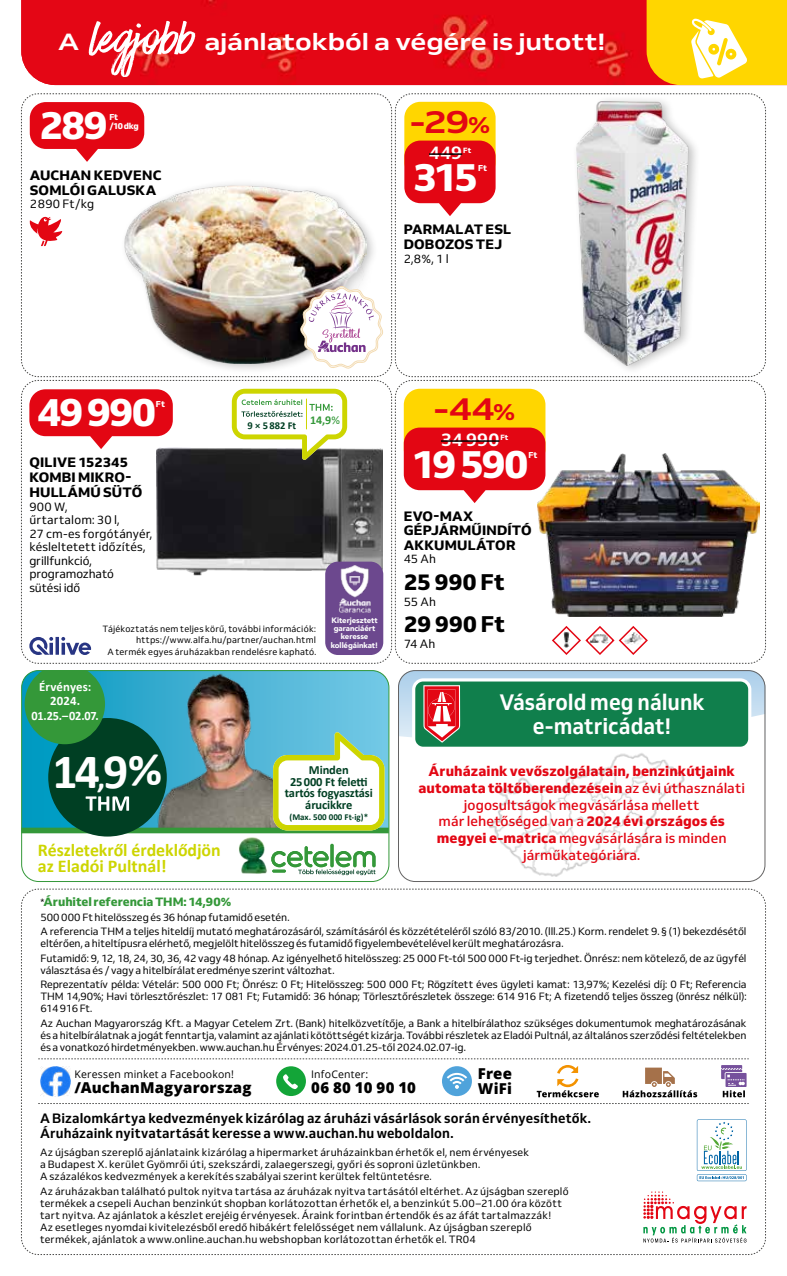
<style>
.page{position:relative;width:787px;height:1276px;background:#fff}
.page>*{position:absolute;margin:0;border:0;box-sizing:border-box;transform-origin:0 0}
.t1{font:58.2px "Have Heart One MA";letter-spacing:.01em;color:#fff}
.t2{font:700 49.65px "Calibri";color:#fff}
.t3{font:800 39px "Venn";letter-spacing:-.045em;color:#fff}
.t4{font:700 31.5px "Venn Semi Ex";color:#e30613}
.t5{font:700 23.25px "Venn Semi Ex";letter-spacing:-.005em;color:#fff}
.t6{font:800 22.5px "Venn";letter-spacing:.005em;color:#000}
.t7{font:700 22.2px/24.6px "Venn";color:#fff;text-align:center;scale:.95 1}
.t8{font:700 18px/16.5px "Calibri";color:#cdd500}
.t9{font:700 18px "Venn";color:#fff}
.t10{font:800 15px/15px "Open Sans";letter-spacing:.01em;color:#000}
.t11{font:500 13.95px/16.6px "Venn";letter-spacing:.005em;color:#e30613;text-align:center}
.t12{font:700 13.5px/15px "Venn";letter-spacing:.01em;color:#000}
.t13{font:800 13.5px/15px "Venn";letter-spacing:.015em;color:#000}
.t14{font:700 12.75px/14.7px "Calibri";letter-spacing:.005em;color:#fff;text-align:center}
.t15{font:700 12.45px/11.7px "Calibri";letter-spacing:-.01em;color:#003f23;text-align:center}
.t16{font:12px/13.5px "Venn";letter-spacing:.005em;color:#000}
.t17{font:800 12px "Venn";color:#349839}
.t18{font:10.5px/12px "Venn";letter-spacing:.005em;color:#000}
.t19{font:10.5px "Open Sans";letter-spacing:.02em;color:#000}
.t20{font:700 10.5px "Calibri";color:#003f23}
.t21{font:9px/10.5px "Venn";letter-spacing:.02em;color:#000;text-align:right}
.t22{font:700 9px "Calibri";color:#003f23}
.t23{font:800 8.55px/9px "Venn";letter-spacing:-.025em;color:#fff}
.t24{font:900 7.8px/8.4px "Avenir";letter-spacing:-.005em;color:#fff;text-align:center}
.t25{font:800 7.5px "Venn";color:#fff}
.s1{font-size:23.1px}
.s2{font-size:31.05px}
.s3{font-size:46.5px}
.s4{font-weight:800}
.s5{font-weight:400;font-size:10.5px;color:#000}
</style>
<div class="page">
<img style="left:21px;top:0;width:625px;height:85px">
<svg style="left:646px;top:0;width:141px;height:85px;background:#fed728"></svg>
<svg style="left:21px;top:889px;width:745px;height:366px"></svg>
<img style="left:40px;top:1066px;width:30px;height:30px">
<svg style="left:398px;top:670px;width:367px;height:28px;background:#b2d1ea"></svg>
<svg style="left:398px;top:698px;width:367px;height:184px"></svg>
<img style="left:472px;top:750px;width:228px;height:127px">
<div style="left:398px;top:670px;width:367px;height:212px;border:1px solid #646363;border-radius:17px"></div>
<div style="left:413px;top:680px;width:336px;height:68px;background:#107f4c;border-radius:10px"></div>
<div style="left:412px;top:678px;width:339px;height:72px;border:3px solid #fff;border-radius:10px"></div>
<svg style="left:423px;top:685px;width:37px;height:57px;background:#d06262"></svg>
<svg style="left:23px;top:670px;width:366px;height:157px;background:#3cb1d2"></svg>
<hr style="left:330px;top:844px;width:3px;height:23px;background:#349839;border-radius:2px">
<svg style="left:271px;top:846px;width:104px;height:29px"></svg>
<img style="left:239px;top:837px;width:28px;height:37px">
<img style="left:134px;top:672px;width:191px;height:155px">
<div style="left:21px;top:670px;width:368px;height:212px;border:1px solid #349839;border-radius:17px"></div>
<div style="left:21px;top:827px;width:368px;height:6px;background:#349839"></div>
<div style="left:48px;top:718px;width:119px;height:118px;background:#003f23;border-radius:50%"></div>
<svg style="left:25px;top:670px;width:80px;height:74px;background:#2d9447"></svg>
<svg style="left:86px;top:796px;width:43px;height:15px"></svg>
<svg style="left:273px;top:732px;width:111px;height:98px"></svg>
<img style="left:21px;top:93px;width:745px;height:571px">
<h3 class="t5" style="left:58px;top:27px;width:23px">A</h3>
<h1 class="t1" style="left:90px;top:-3px;width:106px">legjobb</h1>
<h3 class="t5" style="left:205px;top:27px;width:402px">ajánlatokból a végére is jutott!</h3>
<h3 class="t3" style="left:39px;top:101px;width:70px">289</h3>
<p class="t23" style="left:109px;top:112px;width:31px">Ft<br>/10 dkg</p>
<p class="t13" style="left:30px;top:167px;width:133px">AUCHAN KEDVENC<br>SOMLÓI GALUSKA</p>
<p class="t16" style="left:30px;top:197px;width:66px">2 890 Ft/kg</p>
<h3 class="t4" style="left:410px;top:102px;width:82px">-29<span class="s1">%</span></h3>
<h3 class="t9" style="left:429px;top:142px;width:35px">449</h3>
<p class="t25" style="left:463px;top:146px;width:9px">Ft</p>
<h3 class="t3" style="left:413px;top:153px;width:67px">315</h3>
<p class="t23" style="left:478px;top:164px;width:11px">Ft</p>
<p class="t13" style="left:404px;top:221px;width:109px">PARMALAT ESL<br>DOBOZOS TEJ</p>
<p class="t16" style="left:404px;top:251px;width:47px">2,8%, 1 l</p>
<h3 class="t4" style="left:433px;top:389px;width:84px">-44<span class="s1">%</span></h3>
<h3 class="t3" style="left:37px;top:388px;width:120px">49 990</h3>
<p class="t23" style="left:156px;top:399px;width:11px">Ft</p>
<p class="t13" style="left:29px;top:454px;width:114px">QILIVE 152345<br>KOMBI MIKRO-<br>HULLÁMÚ SÜTŐ</p>
<p class="t16" style="left:29px;top:499px;width:125px">900 W,<br>űrtartalom: 30 l,<br>27 cm-es forgótányér, késleltetett időzítés, grillfunkció, programozható<br>sütési idő</p>
<p class="t13" style="left:404px;top:509px;width:130px;line-height:14.2px">EVO-MAX<br>GÉPJÁRMŰINDÍTÓ<br>AKKUMULÁTOR</p>
<p class="t20" style="left:247px;top:418px;width:94px">9 × 5 882 Ft <sup>14,9</sup><sup>%</sup></p>
<h3 class="t9" style="left:441px;top:429px;width:60px">34 990</h3>
<p class="t25" style="left:500px;top:433px;width:9px">Ft</p>
<h3 class="t3" style="left:412px;top:439px;width:118px">19 590</h3>
<p class="t23" style="left:528px;top:450px;width:11px">Ft</p>
<p class="t16" style="left:404px;top:552px;width:34px">45 Ah</p>
<h3 class="t6" style="left:404px;top:567px;width:102px">25 990 Ft</h3>
<p class="t16" style="left:404px;top:594px;width:34px">55 Ah</p>
<h3 class="t6" style="left:404px;top:610px;width:103px">29 990 Ft</h3>
<p class="t16" style="left:404px;top:637px;width:33px">74 Ah</p>
<p class="t21" style="left:102px;top:623px;width:215px">Tájékoztatás nem teljes körű, további információk: https://www.alfa.hu/partner/auchan.html</p>
<p class="t24" style="left:331px;top:615px;width:49px">Kiterjesztett garanciáért keresse kollégáinkat!</p>
<p class="t21" style="left:107px;top:646px;width:211px">A termék egyes áruházakban rendelésre kapható.</p>
<p class="t14" style="left:31px;top:678px;width:69px">Érvényes:<br>2024.<br>01.25.– 02.07.</p>
<h2 class="t2" style="left:53px;top:736px;width:111px">14<span class="s2">,</span>9<span class="s3">%</span></h2>
<p class="t15" style="left:285px;top:763px;width:89px">Minden<br>25 000 Ft feletti tartós fogyasztási árucikkre</p>
<p class="t22" style="left:289px;top:810px;width:80px">(Max. 500 000 Ft-ig)*</p>
<h3 class="t8" style="left:38px;top:841px;width:184px">Részletekről érdeklődjön az Eladói Pultnál!</h3>
<h3 class="t7" style="left:499px;top:689px;width:217px">Vásárold meg nálunk e-matricádat!</h3>
<p class="t11" style="left:418px;top:762px;width:328px"><span class="s4">Áruházaink vevőszolgálatain, benzinkútjaink automata töltőberendezésein</span> az évi úthasználati jogosultságok megvásárlása mellett<br>már lehetőséged van a <span class="s4">2024 évi országos és megyei e-matrica</span> megvásárlására is minden járműkategóriára.</p>
<p class="t17" style="left:40px;top:894px;width:192px"><span class="s5">*</span>Áruhitel referencia THM: 14,90%</p>
<p class="t18" style="left:40px;top:909px;width:707px;line-height:14.5px">500 000 Ft hitelösszeg és 36 hónap futamidő esetén.<br>A referencia THM a teljes hiteldíj mutató meghatározásáról, számításáról és közzétételéről szóló 83/2010. (lll.25.) Korm. rendelet 9. § (1) bekezdésétől</p>
<p class="t18" style="left:40px;top:936px;width:707px;line-height:14.5px">eltérően, a hiteltípusra elérhető, megjelölt hitelösszeg és futamidő figyelembevételével került meghatározásra.<br>Futamidő: 9, 12, 18, 24, 30, 36, 42 vagy 48 hónap. Az igényelhető hitelösszeg: 25 000 Ft-tól 500 000 Ft-ig terjedhet. Önrész: nem kötelező, de az ügyfél</p>
<p class="t18" style="left:40px;top:962px;width:707px;line-height:14.5px">választása és / vagy a hitelbírálat eredménye szerint változhat.<br>Reprezentatív példa: Vételár: 500 000 Ft; Önrész: 0 Ft; Hitelösszeg: 500 000 Ft; Rögzített éves ügyleti kamat: 13,97%; Kezelési díj: 0 Ft; Referencia</p>
<p class="t18" style="left:40px;top:990px;width:707px">THM 14,90%; Havi törlesztőrészlet: 17 081 Ft; Futamidő: 36 hónap; Törlesztőrészletek összege: 614 916 Ft; A fizetendő teljes összeg (önrész nélkül):<br>614 916 Ft.</p>
<p class="t18" style="left:40px;top:1017px;width:707px;text-align:justify">Az Auchan Magyarország Kft. a Magyar Cetelem Zrt. (Bank) hitelközvetítője, a Bank a hitelbírálathoz szükséges dokumentumok meghatározásának és a hitelbírálatnak a jogát fenntartja, valamint az ajánlati kötöttségét kizárja. További részletek az Eladói Pultnál, az általános szerződési feltételekben és a vonatkozó hirdetményekben. www.auchan.hu Érvényes: 2024.01.25-től 2024.02.07-ig.</p>
<p class="t19" style="left:75px;top:1066px;width:161px">Keressen minket a Facebookon!</p>
<h3 class="t10" style="left:75px;top:1079px;width:178px">/AuchanMagyarorszag</h3>
<p class="t19" style="left:311px;top:1066px;width:59px">InfoCenter:</p>
<h3 class="t10" style="left:311px;top:1079px;width:106px">06 80 10 90 10</h3>
<h3 class="t10" style="left:478px;top:1065px;width:36px">Free<br>WiFi</h3>
<p class="t12" style="left:40px;top:1110px;width:552px">A Bizalomkártya kedvezmények kizárólag az áruházi vásárlások során érvényesíthetők.<br>Áruházaink nyitvatartását keresse a www.auchan.hu weboldalon.</p>
<p class="t18" style="left:40px;top:1145px;width:490px">Az újságban szereplő ajánlataink kizárólag a hipermarket áruházainkban érhetők el, nem érvényesek a Budapest X. kerület Gyömrői úti, szekszárdi, zalaegerszegi, győri és soproni üzletünkben.<br>A százalékos kedvezmények a kerekítés szabályai szerint kerültek feltüntetésre.</p>
<p class="t18" style="left:40px;top:1184px;width:530px">Az áruházakban található pultok nyitva tartása az áruházak nyitva tartásától eltérhet. Az újságban szereplő termékek a csepeli Auchan benzinkút shopban korlátozottan érhetők el, a benzinkút 5.00–21.00 óra között tart nyitva. Az ajánlatok a készlet erejéig érvényesek. Áraink forintban értendők és az áfát tartalmazzák!<br>Az esetleges nyomdai kivitelezésből eredő hibákért felelősséget nem vállalunk. Az újságban szereplő termékek, ajánlatok a www.online.auchan.hu webshopban korlátozottan érhetők el. TR04</p>
</div>
